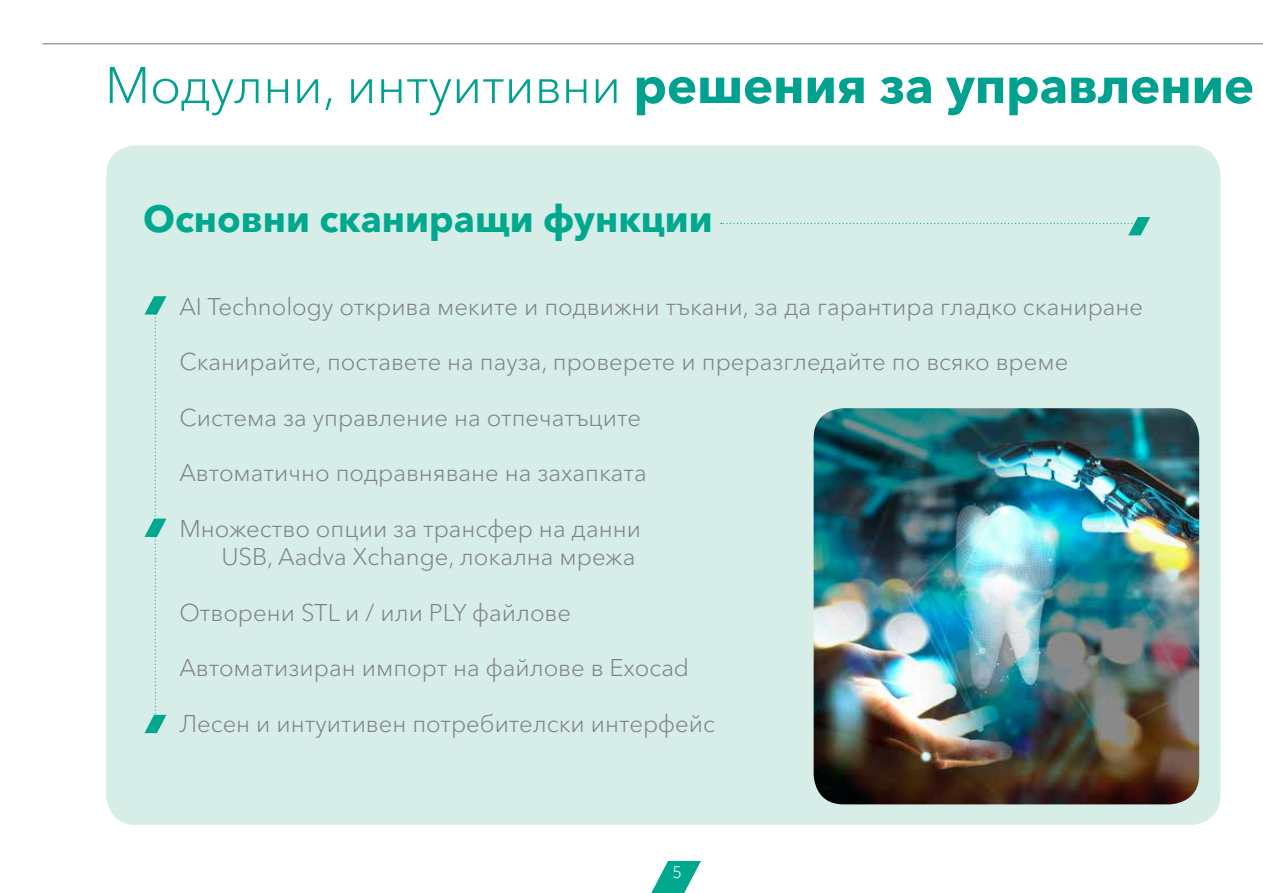
<style>
.page{position:relative;width:1263px;height:893px;background:#fff}
.page>*{position:absolute;margin:0;border:0;box-sizing:border-box;transform-origin:0 0}
.t1{font:700 51px "Avenir Next Cyr";letter-spacing:-.005em;color:#00a18e}
.t2{font:700 37.5px "Avenir Next Cyr";color:#00a88e}
.t3{font:300 24px/28.5px "Avenir Next Cyr";color:#808285;text-align:right}
.t4{font:300 16.5px "Avenir Next Cyr";color:#fff}
.s1{font-weight:300}
</style>
<div class="page">
<svg style="left:42px;top:43px;width:1221px;height:2px;background:#b6b7b9"></svg>
<div style="left:106px;top:145px;width:1114px;height:680px;background:#d6ede8;border-radius:30px"></div>
<svg style="left:651px;top:861px;width:50px;height:32px"></svg>
<svg style="left:144px;top:296px;width:22px;height:437px"></svg>
<svg style="left:721px;top:217px;width:429px;height:18px"></svg>
<img style="left:814px;top:408px;width:385px;height:396px">
<h1 class="t1" style="left:105px;top:54px;width:1151px"><span class="s1">Модулни, интуитивни</span> решения за управление</h1>
<h2 class="t2" style="left:143px;top:196px;width:571px">Основни сканиращи функции</h2>
<p class="t3" style="left:179px;top:292px;width:965px">AI Technology открива меките и подвижни тъкани, за да гарантира гладко сканиране</p>
<p class="t3" style="left:179px;top:348px;width:890px">Сканирайте, поставете на пауза, проверете и преразгледайте по всяко време</p>
<p class="t3" style="left:179px;top:403px;width:463px">Система за управление на отпечатъците</p>
<p class="t3" style="left:179px;top:459px;width:469px">Автоматично подравняване на захапката</p>
<p class="t3" style="left:179px;top:514px;width:463px">Множество опции за трансфер на данни<br>USB, Aadva Xchange, локална мрежа</p>
<p class="t3" style="left:179px;top:598px;width:393px">Отворени STL и / или PLY файлове</p>
<p class="t3" style="left:179px;top:654px;width:511px">Автоматизиран импорт на файлове в Exocad</p>
<p class="t3" style="left:179px;top:709px;width:537px">Лесен и интуитивен потребителски интерфейс</p>
<p class="t4" style="left:672px;top:862px;width:11px">5</p>
</div>
